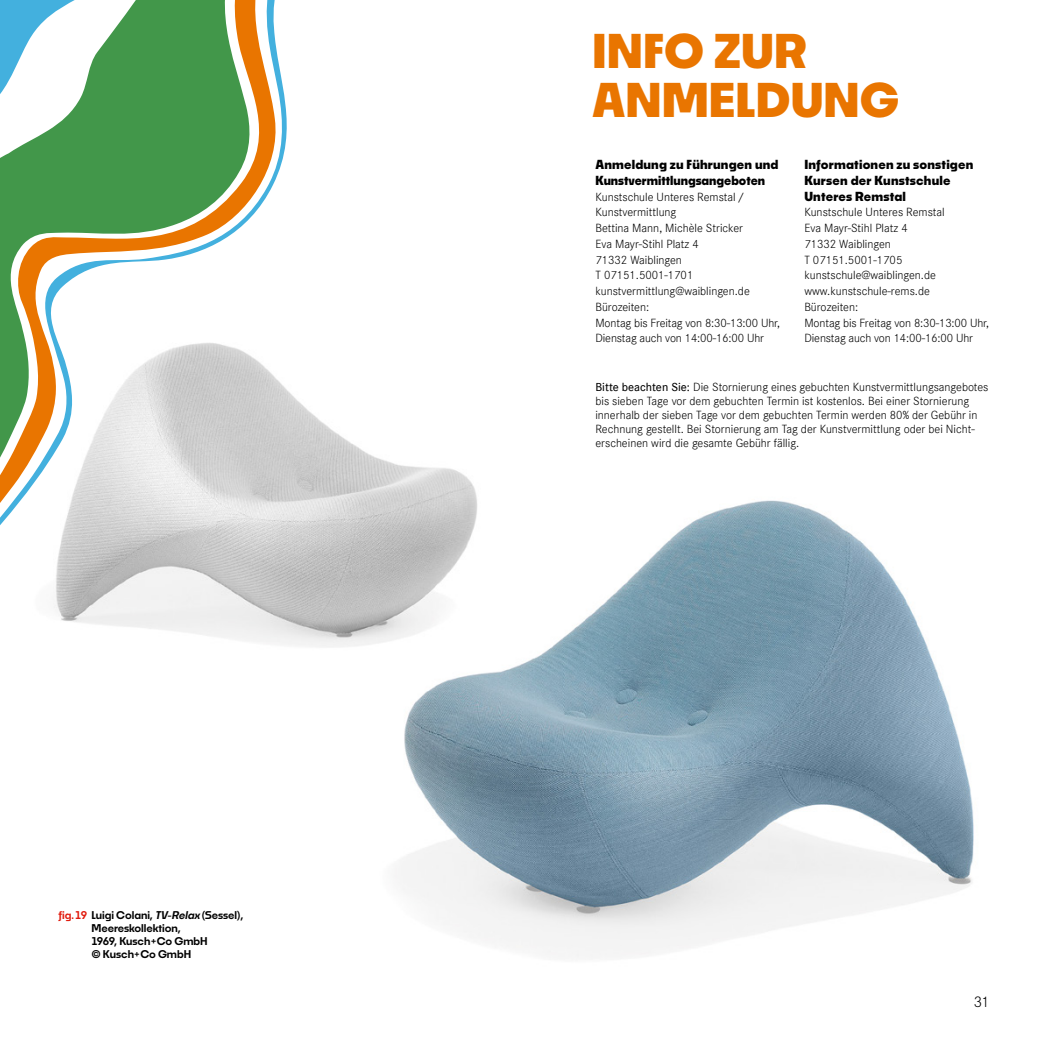
<style>
.page{position:relative;width:1042px;height:1042px;background:#fff}
.page>*{position:absolute;margin:0;border:0;box-sizing:border-box;transform-origin:0 0}
.t1{font:700 45.5px/49px "Noka";color:#e97500}
.t2{font:300 15.75px "Corporate S Pro";color:#000}
.t3{font:300 12.25px/15.8px "Corporate S Pro";color:#000}
.t4{font:700 12.25px/15.8px "Noka";letter-spacing:.015em;color:#000}
.t5{font:600 10.5px/13.1px "Noka";letter-spacing:-.005em;color:#000}
.s1{color:#e11b0e}
.s2{font-style:italic}
.s3{font-weight:500}
</style>
<div class="page">
<img style="left:350px;top:442px;width:624px;height:515px">
<svg style="left:333px;top:431px;width:17px;height:216px;background:#c8c8c8"></svg>
<svg style="left:0;top:0;width:333px;height:647px"></svg>
<p class="t5" style="left:91px;top:908px;width:154px;text-indent:-33px"><span class="s1">fig.19</span> Luigi Colani, <span class="s2">TV-Relax</span> (Sessel),<br>Meereskollektion,<br>1969, Kusch+Co GmbH<br>© Kusch+Co GmbH</p>
<h1 class="t1" style="left:592px;top:26px;width:309px">INFO ZUR<br>ANMELDUNG</h1>
<p class="t4" style="left:595px;top:156px;width:185px">Anmeldung zu Führungen und<br>Kunstvermittlungsangeboten</p>
<p class="t3" style="left:595px;top:188px;width:186px">Kunstschule Unteres Remstal /<br>Kunstvermittlung<br>Bettina Mann, Michèle Stricker<br>Eva Mayr-Stihl Platz 4<br>71332 Waiblingen<br>T 07151.5001-1701 kunstvermittlung@waiblingen.de<br>Bürozeiten:<br>Montag bis Freitag von 8:30-13:00 Uhr,<br>Dienstag auch von 14:00-16:00 Uhr</p>
<p class="t4" style="left:804px;top:156px;width:170px">Informationen zu sonstigen<br>Kursen der Kunstschule<br>Unteres Remstal</p>
<p class="t3" style="left:804px;top:204px;width:186px">Kunstschule Unteres Remstal<br>Eva Mayr-Stihl Platz 4<br>71332 Waiblingen<br>T 07151.5001-1705 kunstschule@waiblingen.de www.kunstschule-rems.de<br>Bürozeiten:<br>Montag bis Freitag von 8:30-13:00 Uhr,<br>Dienstag auch von 14:00-16:00 Uhr</p>
<p class="t3" style="left:595px;top:379px;width:394px;line-height:14px"><span class="s3">Bitte beachten Sie:</span> Die Stornierung eines gebuchten Kunstvermittlungsangebotes bis sieben Tage vor dem gebuchten Termin ist kostenlos. Bei einer Stornierung innerhalb der sieben Tage vor dem gebuchten Termin werden 80% der Gebühr in Rechnung gestellt. Bei Stornierung am Tag der Kunstvermittlung oder bei Nicht&shy;erscheinen wird die gesamte Gebühr fällig.</p>
<p class="t2" style="left:973px;top:990px;width:18px">31</p>
</div>
